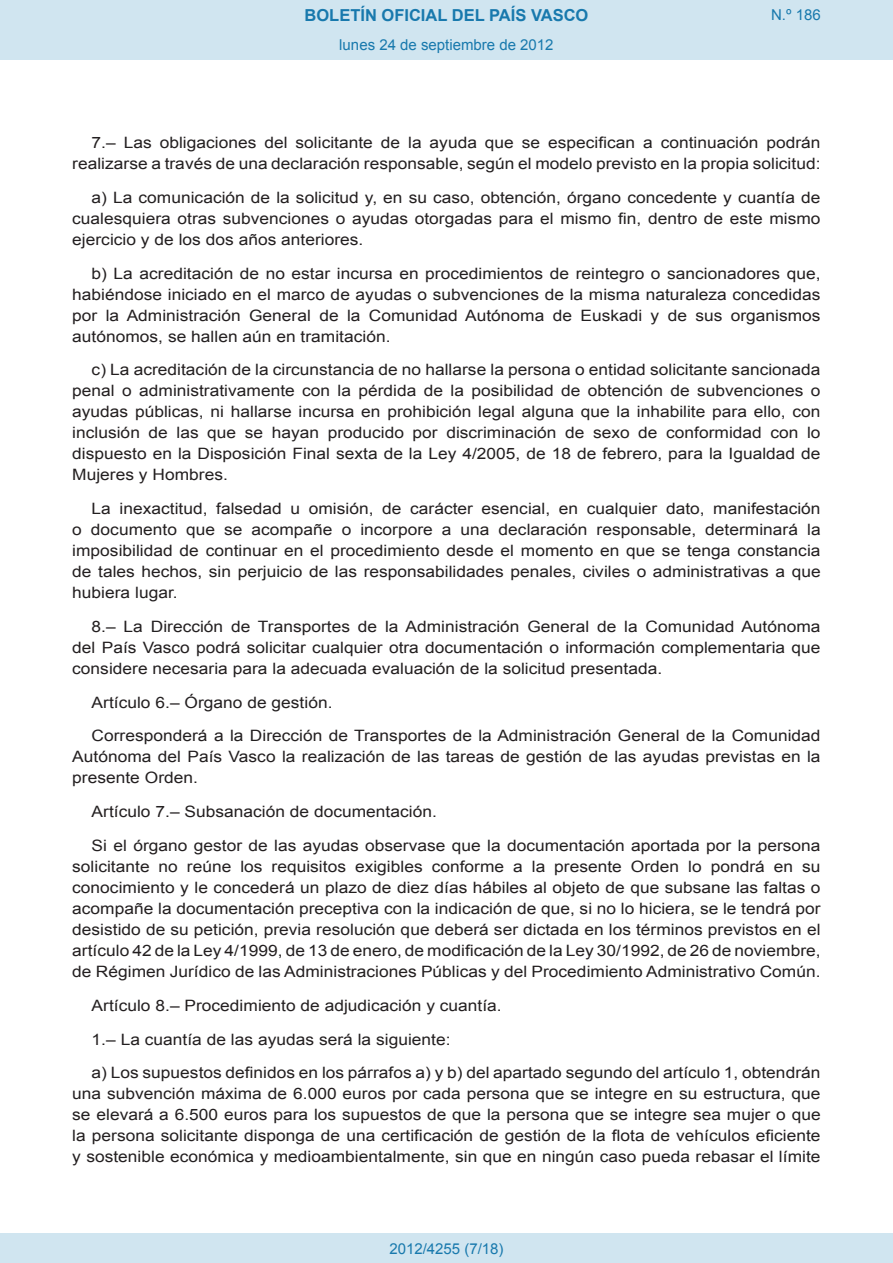
<style>
.page{position:relative;width:893px;height:1263px;background:#fff}
.page>*{position:absolute;margin:0;border:0;box-sizing:border-box;transform-origin:0 0}
.t1{font:700 16.5px "Arial";color:#1879ad}
.BOPVDetalle{font:15.6px/21px "Arial";color:#231f20;text-align:justify;scale:1.11 1}
.Paginacion_Centro{font:15px "Arial";color:#1879ad}
</style>
<div class="page">
<div style="left:0;top:0;width:893px;height:60px;background:#d0e5f0"></div>
<div style="left:0;top:1233px;width:893px;height:30px;background:#d0e5f0"></div>
<p class="t1" style="left:305px;top:4px;width:285px">BOLETÍN OFICIAL DEL PAÍS VASCO</p>
<p class="Paginacion_Centro" style="left:339px;top:35px;width:216px">lunes 24 de septiembre de 2012</p>
<p class="Paginacion_Centro" style="left:771px;top:5px;width:51px">N.º 186</p>
<p class="BOPVDetalle" style="left:72px;top:132px;width:675px;text-align:right">7.– Las obligaciones del solicitante de la ayuda que se especifican a continuación podrán realizarse a través de una declaración responsable, según el modelo previsto en la propia solicitud:</p>
<p class="BOPVDetalle" style="left:72px;top:187px;width:676px;text-indent:19px">a) La comunicación de la solicitud y, en su caso, obtención, órgano concedente y cuantía de cualesquiera otras subvenciones o ayudas otorgadas para el mismo fin, dentro de este mismo ejercicio y de los dos años anteriores.</p>
<p class="BOPVDetalle" style="left:72px;top:263px;width:676px;text-indent:19px">b) La acreditación de no estar incursa en procedimientos de reintegro o sancionadores que, habiéndose iniciado en el marco de ayudas o subvenciones de la misma naturaleza concedidas por la Administración General de la Comunidad Autónoma de Euskadi y de sus organismos autónomos, se hallen aún en tramitación.</p>
<p class="BOPVDetalle" style="left:72px;top:360px;width:676px;text-indent:19px">c) La acreditación de la circunstancia de no hallarse la persona o entidad solicitante sancionada penal o administrativamente con la pérdida de la posibilidad de obtención de subvenciones o ayudas públicas, ni hallarse incursa en prohibición legal alguna que la inhabilite para ello, con inclusión de las que se hayan producido por discriminación de sexo de conformidad con lo dispuesto en la Disposición Final sexta de la Ley 4/2005, de 18 de febrero, para la Igualdad de Mujeres y Hombres.</p>
<p class="BOPVDetalle" style="left:72px;top:498px;width:676px;text-indent:19px">La inexactitud, falsedad u omisión, de carácter esencial, en cualquier dato, manifestación o documento que se acompañe o incorpore a una declaración responsable, determinará la imposibilidad de continuar en el procedimiento desde el momento en que se tenga constancia de tales hechos, sin perjuicio de las responsabilidades penales, civiles o administrativas a que hubiera lugar.</p>
<p class="BOPVDetalle" style="left:72px;top:616px;width:676px;text-indent:19px">8.– La Dirección de Transportes de la Administración General de la Comunidad Autónoma del País Vasco podrá solicitar cualquier otra documentación o información complementaria que considere necesaria para la adecuada evaluación de la solicitud presentada.</p>
<p class="BOPVDetalle" style="left:92px;top:692px;width:218px">Artículo 6.– Órgano de gestión.</p>
<p class="BOPVDetalle" style="left:72px;top:726px;width:676px;text-indent:19px">Corresponderá a la Dirección de Transportes de la Administración General de la Comunidad Autónoma del País Vasco la realización de las tareas de gestión de las ayudas previstas en la presente Orden.</p>
<p class="BOPVDetalle" style="left:92px;top:801px;width:313px">Artículo 7.– Subsanación de documentación.</p>
<p class="BOPVDetalle" style="left:72px;top:835px;width:676px;text-indent:19px">Si el órgano gestor de las ayudas observase que la documentación aportada por la persona solicitante no reúne los requisitos exigibles conforme a la presente Orden lo pondrá en su conocimiento y le concederá un plazo de diez días hábiles al objeto de que subsane las faltas o acompañe la documentación preceptiva con la indicación de que, si no lo hiciera, se le tendrá por desistido de su petición, previa resolución que deberá ser dictada en los términos previstos en el artículo 42 de la Ley 4/1999, de 13 de enero, de modificación de la Ley 30/1992, de 26 de noviembre, de Régimen Jurídico de las Administraciones Públicas y del Procedimiento Administrativo Común.</p>
<p class="BOPVDetalle" style="left:92px;top:995px;width:371px">Artículo 8.– Procedimiento de adjudicación y cuantía.</p>
<p class="BOPVDetalle" style="left:92px;top:1029px;width:325px">1.– La cuantía de las ayudas será la siguiente:</p>
<p class="BOPVDetalle" style="left:72px;top:1062px;width:676px;text-indent:19px">a) Los supuestos definidos en los párrafos a) y b) del apartado segundo del artículo 1, obtendrán una subvención máxima de 6.000 euros por cada persona que se integre en su estructura, que se elevará a 6.500 euros para los supuestos de que la persona que se integre sea mujer o que la persona solicitante disponga de una certificación de gestión de la flota de vehículos eficiente y sostenible económica y medioambientalmente, sin que en ningún caso pueda rebasar el límite</p>
<p class="Paginacion_Centro" style="left:389px;top:1238px;width:116px">2012/4255 (7/18)</p>
</div>
